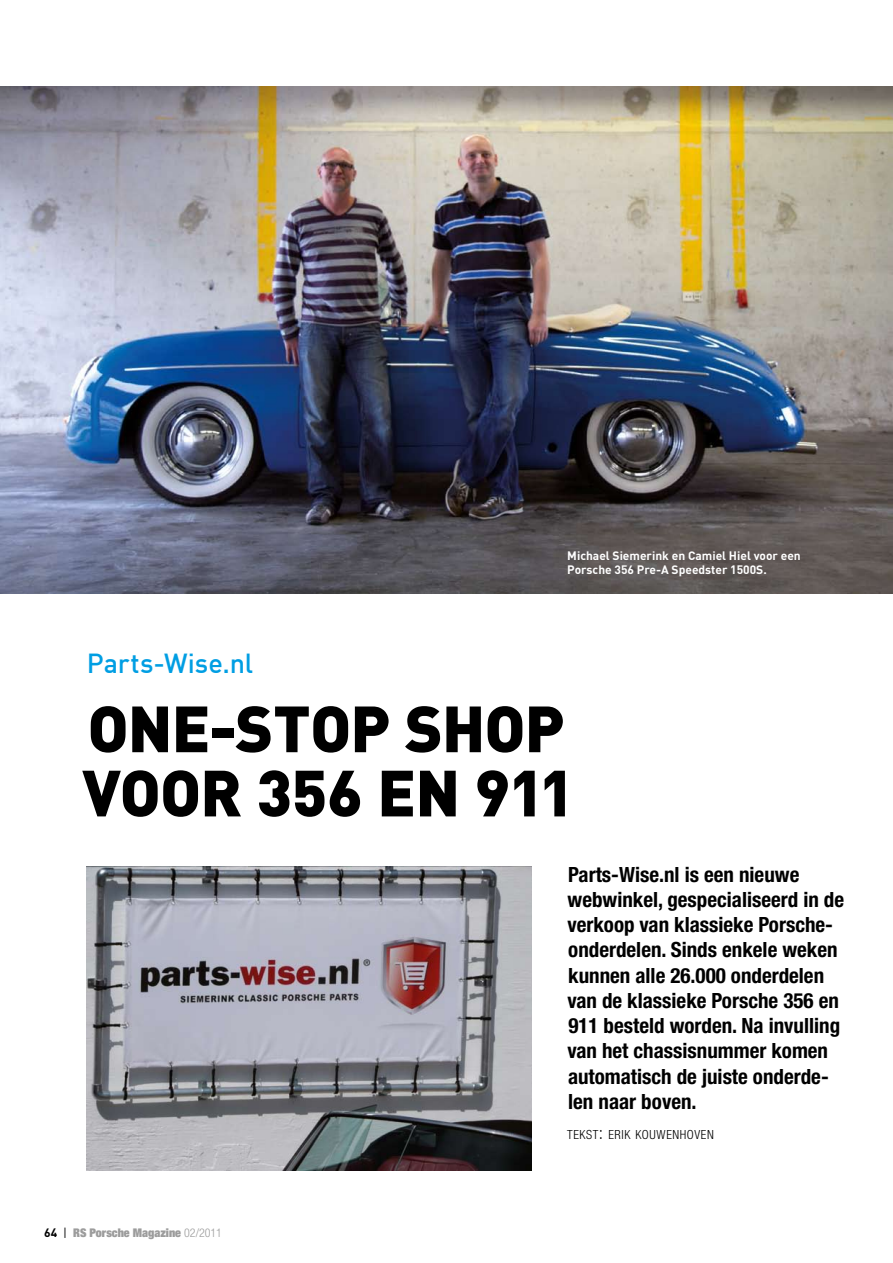
<style>
.page{position:relative;width:893px;height:1263px;background:#fff}
.page>*{position:absolute;margin:0;border:0;box-sizing:border-box;transform-origin:0 0}
.t1{font:900 64.2px/64.2px "DIN";letter-spacing:-.015em;color:#000}
.t2{font:500 27px "DIN";color:#009ee3}
.t3{font:700 condensed 21px/25.2px "Helvetica Neue LT Pro";color:#000}
.t4{font:300 condensed 12.6px "Helvetica Neue LT Pro";letter-spacing:.045em;color:#000}
.t5{font:700 12px/14.4px "DIN";color:#fff}
.t6{font:900 condensed 12px "Helvetica Neue LT Pro";color:#9c9c9c}
.s1{font-family:"DIN";font-weight:700;font-stretch:normal;color:#000}
.s2{font-family:"DIN";font-weight:400;font-stretch:normal;color:#000}
.s3{font-weight:300}
.s4{font-size:18px}
</style>
<div class="page">
<img style="left:0;top:87px;width:893px;height:507px">
<img style="left:87px;top:867px;width:444px;height:303px">
<p class="t2" style="left:87px;top:646px;width:168px">Parts-Wise.nl</p>
<p class="t5" style="left:567px;top:548px;width:235px">Michael Siemerink en Camiel Hiel voor een<br>Porsche 356 Pre-A Speedster 1500S.</p>
<h1 class="t1" style="left:82px;top:693px;width:494px">ONE-STOP SHOP<br>VOOR 356 EN 911</h1>
<p class="t6" style="left:44px;top:1225px;width:179px"><span class="s1">64</span> <span class="s2">|</span> RS Porsche Magazine <span class="s3">02/2011</span></p>
<p class="t3" style="left:567px;top:862px;width:278px">Parts-Wise.nl is een nieuwe webwinkel, gespecialiseerd in de verkoop van klassieke Porsche&shy;onderdelen. Sinds enkele weken kunnen alle 26.000 onderdelen van de klassieke Porsche 356 en<br>911 besteld worden. Na invulling van het chassisnummer komen automatisch de juiste onderde&shy;len naar boven.</p>
<p class="t4" style="left:567px;top:1127px;width:148px">TEKST<span class="s4">:</span> ERIK KOUWENHOVEN</p>
</div>
